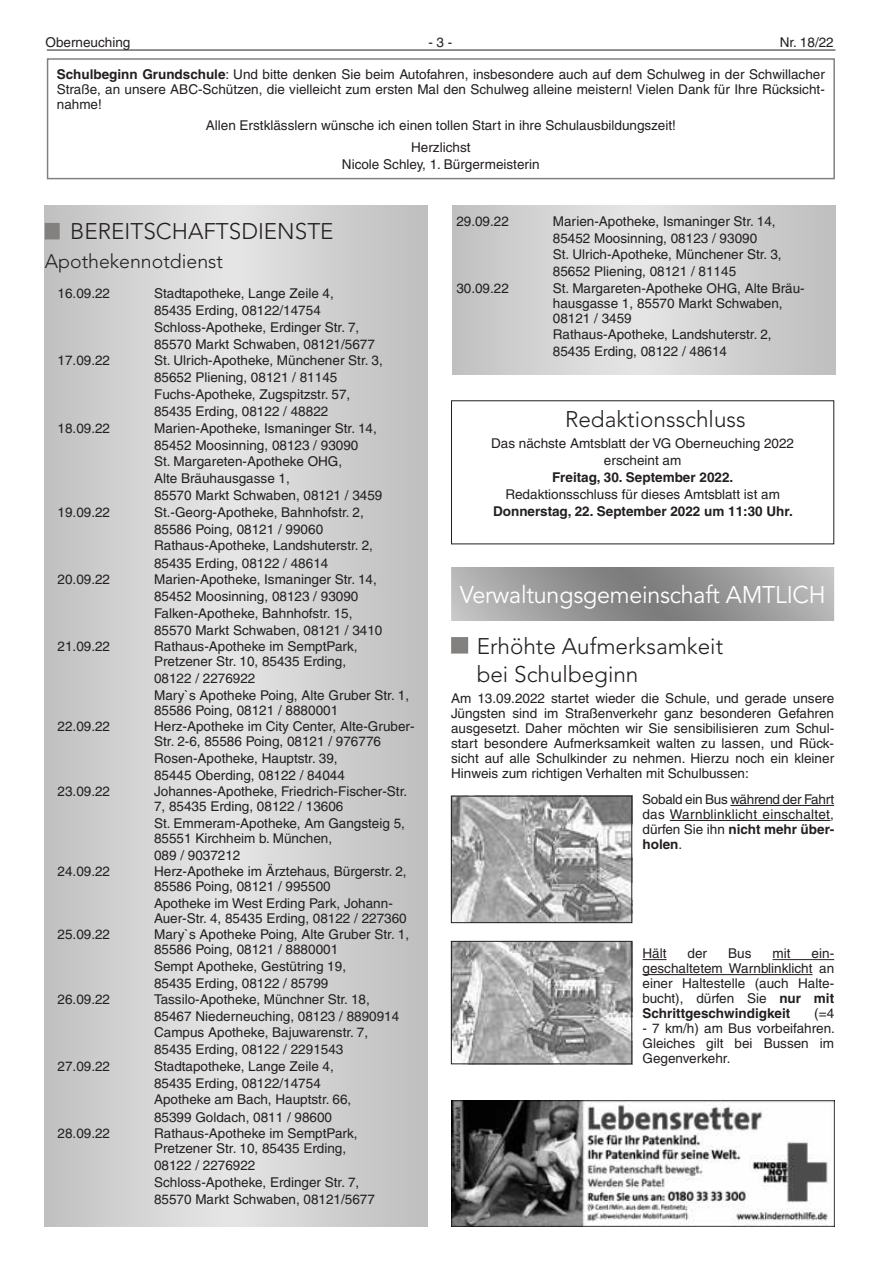
<style>
.page{position:relative;width:881px;height:1263px;background:#fff}
.page>*{position:absolute;margin:0;border:0;box-sizing:border-box;transform-origin:0 0}
.t1{font:24px "Avenir LT";letter-spacing:-.01em;color:#fff}
.t2{font:300 22.5px/28.5px "Avenir LT";color:#231f20}
.t3{font:300 19.5px "Avenir LT";color:#231f20}
.t4{font:13.5px/15px "Helvetica LT";color:#231f20}
.t5{font:700 13.5px "Helvetica LT";color:#231f20}
.s1{font-weight:700}
</style>
<div class="page">
<hr style="left:47px;top:50px;width:788px;height:1px;background:#231f20">
<div style="left:451px;top:637px;width:17px;height:16px;background:#838180"></div>
<hr style="left:730px;top:805px;width:103px;height:1px;background:#231f20">
<hr style="left:669px;top:820px;width:161px;height:1px;background:#231f20">
<svg style="left:642px;top:959px;width:24px;height:1px"></svg>
<hr style="left:772px;top:959px;width:61px;height:1px;background:#231f20">
<hr style="left:642px;top:974px;width:170px;height:1px;background:#231f20">
<svg style="left:451px;top:567px;width:382px;height:54px;background:#9b9b9b"></svg>
<img style="left:453px;top:798px;width:176px;height:123px">
<div style="left:451px;top:796px;width:180px;height:127px;border:1px solid #231f20"></div>
<img style="left:453px;top:943px;width:176px;height:119px">
<div style="left:451px;top:941px;width:180px;height:123px;border:1px solid #231f20"></div>
<svg style="left:45px;top:206px;width:382px;height:1021px;background:#d2d2d2"></svg>
<div style="left:45px;top:223px;width:15px;height:16px;background:#838180"></div>
<div style="left:47px;top:58px;width:787px;height:121px;border:2px solid #838180"></div>
<svg style="left:452px;top:206px;width:383px;height:168px;background:#d2d2d2"></svg>
<img style="left:451px;top:1100px;width:383px;height:127px">
<p class="t4" style="left:45px;top:34px;width:86px">Oberneuching</p>
<p class="t4" style="left:428px;top:34px;width:26px">- 3 -</p>
<p class="t4" style="left:779px;top:34px;width:56px">Nr. 18/22</p>
<p class="t4" style="left:57px;top:66px;width:769px;text-align:justify"><span class="s1">Schulbeginn Grundschule</span>: Und bitte denken Sie beim Autofahren, insbesondere auch auf dem Schulweg in der Schwillacher Straße, an unsere ABC-Schützen, die vielleicht zum ersten Mal den Schulweg alleine meistern! Vielen Dank für Ihre Rücksicht&shy;nahme!</p>
<p class="t4" style="left:206px;top:115px;width:471px;line-height:21.8px;text-align:center">Allen Erstklässlern wünsche ich einen tollen Start in ihre Schulausbildungszeit!<br>Herzlichst</p>
<p class="t4" style="left:342px;top:157px;width:199px">Nicole Schley, 1. Bürgermeisterin</p>
<h2 class="t2" style="left:70px;top:217px;width:265px">BEREITSCHAFTSDIENSTE</h2>
<h3 class="t3" style="left:45px;top:250px;width:180px">Apothekennotdienst</h3>
<p class="t4" style="left:58px;top:286px;width:54px">16.09.22</p>
<p class="t4" style="left:154px;top:285px;width:222px;line-height:17px">Stadtapotheke, Lange Zeile 4,<br>85435 Erding, 08122/14754<br>Schloss-Apotheke, Erdinger Str. 7,<br>85570 Markt Schwaben, 08121/5677</p>
<p class="t4" style="left:58px;top:353px;width:54px">17.09.22</p>
<p class="t4" style="left:154px;top:352px;width:230px;line-height:17px">St. Ulrich-Apotheke, Münchener Str. 3, 85652 Pliening, 08121 / 81145<br>Fuchs-Apotheke, Zugspitzstr. 57, 85435 Erding, 08122 / 48822</p>
<p class="t4" style="left:58px;top:420px;width:54px">18.09.22</p>
<p class="t4" style="left:154px;top:419px;width:230px;line-height:17px">Marien-Apotheke, Ismaninger Str. 14,<br>85452 Moosinning, 08123 / 93090<br>St. Margareten-Apotheke OHG,<br>Alte Bräuhausgasse 1,<br>85570 Markt Schwaben, 08121 / 3459</p>
<p class="t4" style="left:58px;top:505px;width:54px">19.09.22</p>
<p class="t4" style="left:154px;top:504px;width:220px;line-height:17px">St.-Georg-Apotheke, Bahnhofstr. 2,<br>85586 Poing, 08121 / 99060<br>Rathaus-Apotheke, Landshuterstr. 2,<br>85435 Erding, 08122 / 48614</p>
<p class="t4" style="left:58px;top:572px;width:54px">20.09.22</p>
<p class="t4" style="left:154px;top:571px;width:230px;line-height:17px">Marien-Apotheke, Ismaninger Str. 14, 85452 Moosinning, 08123 / 93090<br>Falken-Apotheke, Bahnhofstr. 15, 85570 Markt Schwaben, 08121 / 3410</p>
<p class="t4" style="left:58px;top:639px;width:54px">21.09.22</p>
<p class="t4" style="left:154px;top:639px;width:205px">Rathaus-Apotheke im SemptPark,<br>Pretzener Str. 10, 85435 Erding,</p>
<p class="t4" style="left:154px;top:670px;width:256px;line-height:16.5px">08122 / 2276922<br>Mary`s Apotheke Poing, Alte Gruber Str. 1,</p>
<p class="t4" style="left:154px;top:702px;width:185px">85586 Poing, 08121 / 8880001</p>
<p class="t4" style="left:58px;top:719px;width:54px">22.09.22</p>
<p class="t4" style="left:154px;top:719px;width:262px">Herz-Apotheke im City Center, Alte-Gruber-<br>Str. 2-6, 85586 Poing, 08121 / 976776</p>
<p class="t4" style="left:154px;top:749px;width:192px;line-height:17.1px">Rosen-Apotheke, Hauptstr. 39,<br>85445 Oberding, 08122 / 84044</p>
<p class="t4" style="left:58px;top:784px;width:54px">23.09.22</p>
<p class="t4" style="left:154px;top:784px;width:254px">Johannes-Apotheke, Friedrich-Fischer-Str.<br>7, 85435 Erding, 08122 / 13606</p>
<p class="t4" style="left:154px;top:815px;width:252px">St. Emmeram-Apotheke, Am Gangsteig 5,<br>85551 Kirchheim b. München,</p>
<p class="t4" style="left:154px;top:848px;width:88px">089 / 9037212</p>
<p class="t4" style="left:58px;top:864px;width:54px">24.09.22</p>
<p class="t4" style="left:154px;top:864px;width:254px">Herz-Apotheke im Ärztehaus, Bürgerstr. 2,<br>85586 Poing, 08121 / 995500</p>
<p class="t4" style="left:154px;top:895px;width:254px">Apotheke im West Erding Park, Johann-<br>Auer-Str. 4, 85435 Erding, 08122 / 227360</p>
<p class="t4" style="left:58px;top:927px;width:54px">25.09.22</p>
<p class="t4" style="left:154px;top:927px;width:256px">Mary`s Apotheke Poing, Alte Gruber Str. 1,<br>85586 Poing, 08121 / 8880001</p>
<p class="t4" style="left:154px;top:957px;width:193px;line-height:17.1px">Sempt Apotheke, Gestütring 19,<br>85435 Erding, 08122 / 85799</p>
<p class="t4" style="left:58px;top:992px;width:54px">26.09.22</p>
<p class="t4" style="left:154px;top:991px;width:246px;line-height:16.6px">Tassilo-Apotheke, Münchner Str. 18, 85467 Niederneuching, 08123 / 8890914<br>Campus Apotheke, Bajuwarenstr. 7, 85435 Erding, 08122 / 2291543</p>
<p class="t4" style="left:58px;top:1058px;width:54px">27.09.22</p>
<p class="t4" style="left:154px;top:1057px;width:199px;line-height:17px">Stadtapotheke, Lange Zeile 4,<br>85435 Erding, 08122/14754<br>Apotheke am Bach, Hauptstr. 66,<br>85399 Goldach, 0811 / 98600</p>
<p class="t4" style="left:58px;top:1126px;width:54px">28.09.22</p>
<p class="t4" style="left:154px;top:1126px;width:205px">Rathaus-Apotheke im SemptPark,<br>Pretzener Str. 10, 85435 Erding,</p>
<p class="t4" style="left:154px;top:1157px;width:222px;line-height:16.8px">08122 / 2276922<br>Schloss-Apotheke, Erdinger Str. 7,<br>85570 Markt Schwaben, 08121/5677</p>
<p class="t4" style="left:456px;top:213px;width:54px">29.09.22</p>
<p class="t4" style="left:552px;top:212px;width:230px;line-height:17px">Marien-Apotheke, Ismaninger Str. 14, 85452 Moosinning, 08123 / 93090<br>St. Ulrich-Apotheke, Münchener Str. 3, 85652 Pliening, 08121 / 81145</p>
<p class="t4" style="left:456px;top:280px;width:54px">30.09.22</p>
<p class="t4" style="left:552px;top:280px;width:253px">St. Margareten-Apotheke OHG, Alte Bräu&shy;hausgasse 1, 85570 Markt Schwaben,<br>08121 / 3459</p>
<p class="t4" style="left:552px;top:326px;width:220px;line-height:17.1px">Rathaus-Apotheke, Landshuterstr. 2,<br>85435 Erding, 08122 / 48614</p>
<h2 class="t2" style="left:565px;top:405px;width:182px">Redaktionsschluss</h2>
<p class="t4" style="left:491px;top:435px;width:304px;line-height:17.1px;text-align:center">Das nächste Amtsblatt der VG Oberneuching 2022 erscheint am</p>
<p class="t5" style="left:551px;top:469px;width:183px">Freitag, 30. September 2022.</p>
<p class="t4" style="left:505px;top:487px;width:276px">Redaktionsschluss für dieses Amtsblatt ist am</p>
<p class="t5" style="left:493px;top:503px;width:301px">Donnerstag, 22. September 2022 um 11:30 Uhr.</p>
<h1 class="t1" style="left:459px;top:580px;width:367px">Verwaltungsgemeinschaft AMTLICH</h1>
<h2 class="t2" style="left:476px;top:632px;width:248px">Erhöhte Aufmerksamkeit bei Schulbeginn</h2>
<p class="t4" style="left:451px;top:691px;width:384px;text-align:justify">Am 13.09.2022 startet wieder die Schule, und gerade unsere Jüngsten sind im Straßenverkehr ganz besonderen Gefahren ausgesetzt. Daher möchten wir Sie sensibilisieren zum Schul&shy;start besondere Aufmerksamkeit walten zu lassen, und Rück&shy;sicht auf alle Schulkinder zu nehmen. Hierzu noch ein kleiner Hinweis zum richtigen Verhalten mit Schulbussen:</p>
<p class="t4" style="left:642px;top:792px;width:193px;text-align:justify">Sobald ein Bus während der Fahrt das Warnblinklicht einschaltet, dürfen Sie ihn <span class="s1">nicht mehr über&shy;holen</span>.</p>
<p class="t4" style="left:642px;top:946px;width:193px;text-align:justify;text-indent:169px">ein&shy;geschaltetem Warnblinklicht an einer Haltestelle (auch Halte&shy;bucht), dürfen Sie <span class="s1">nur mit Schrittgeschwindigkeit</span></p>
<p class="t4" style="left:642px;top:946px;width:26px">Hält</p>
<p class="t4" style="left:687px;top:946px;width:21px">der</p>
<p class="t4" style="left:728px;top:946px;width:25px">Bus</p>
<p class="t4" style="left:772px;top:946px;width:19px">mit</p>
<p class="t4" style="left:814px;top:1006px;width:21px">(=4</p>
<p class="t4" style="left:642px;top:1021px;width:194px;text-align:justify">- 7 km/h) am Bus vorbeifahren.<br>Gleiches gilt bei Bussen im Gegenverkehr.</p>
</div>
